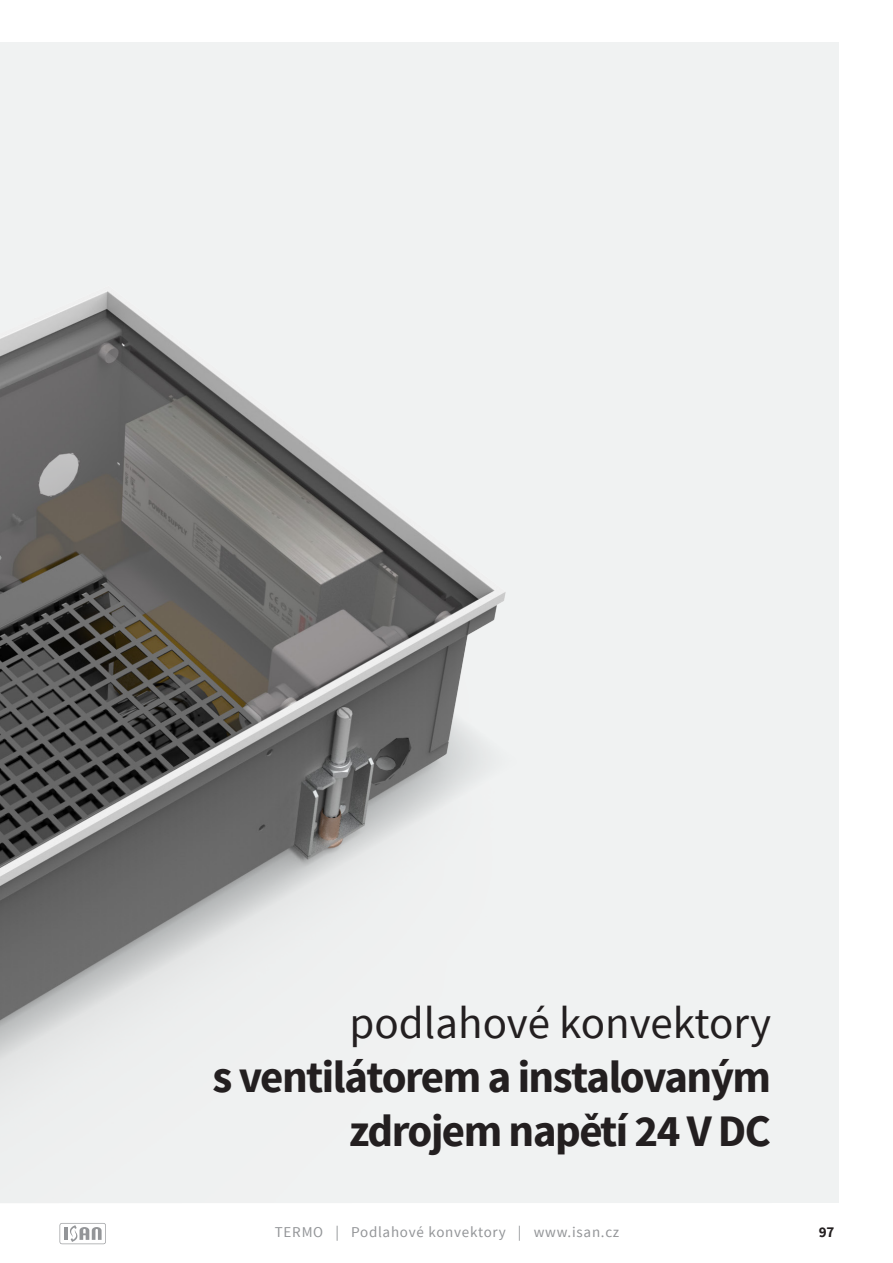
<style>
.page{position:relative;width:893px;height:1263px;background:#fff}
.page>*{position:absolute;margin:0;border:0;box-sizing:border-box;transform-origin:0 0}
.t1{font:700 45px/54px "Source Sans Pro";letter-spacing:-.035em;color:#231f20;text-align:right}
.t2{font:45px "Source Sans Pro";color:#231f20}
.t3{font:15px "Source Sans Pro";letter-spacing:.05em;color:#939598}
.t4{font:700 15px "Source Sans Pro";color:#231f20}
</style>
<div class="page">
<svg style="left:60px;top:1223px;width:46px;height:21px"></svg>
<div style="left:0;top:43px;width:839px;height:1160px;background:#f0f2f2"></div>
<img style="left:0;top:291px;width:506px;height:792px">
<p class="t2" style="left:349px;top:995px;width:423px">podlahové konvektory</p>
<p class="t1" style="left:213px;top:1051px;width:560px">s ventilátorem a instalovaným zdrojem napětí 24 V DC</p>
<p class="t3" style="left:275px;top:1222px;width:346px">TERMO | Podlahové konvektory | www.isan.cz</p>
<p class="t4" style="left:819px;top:1222px;width:17px">97</p>
</div>
